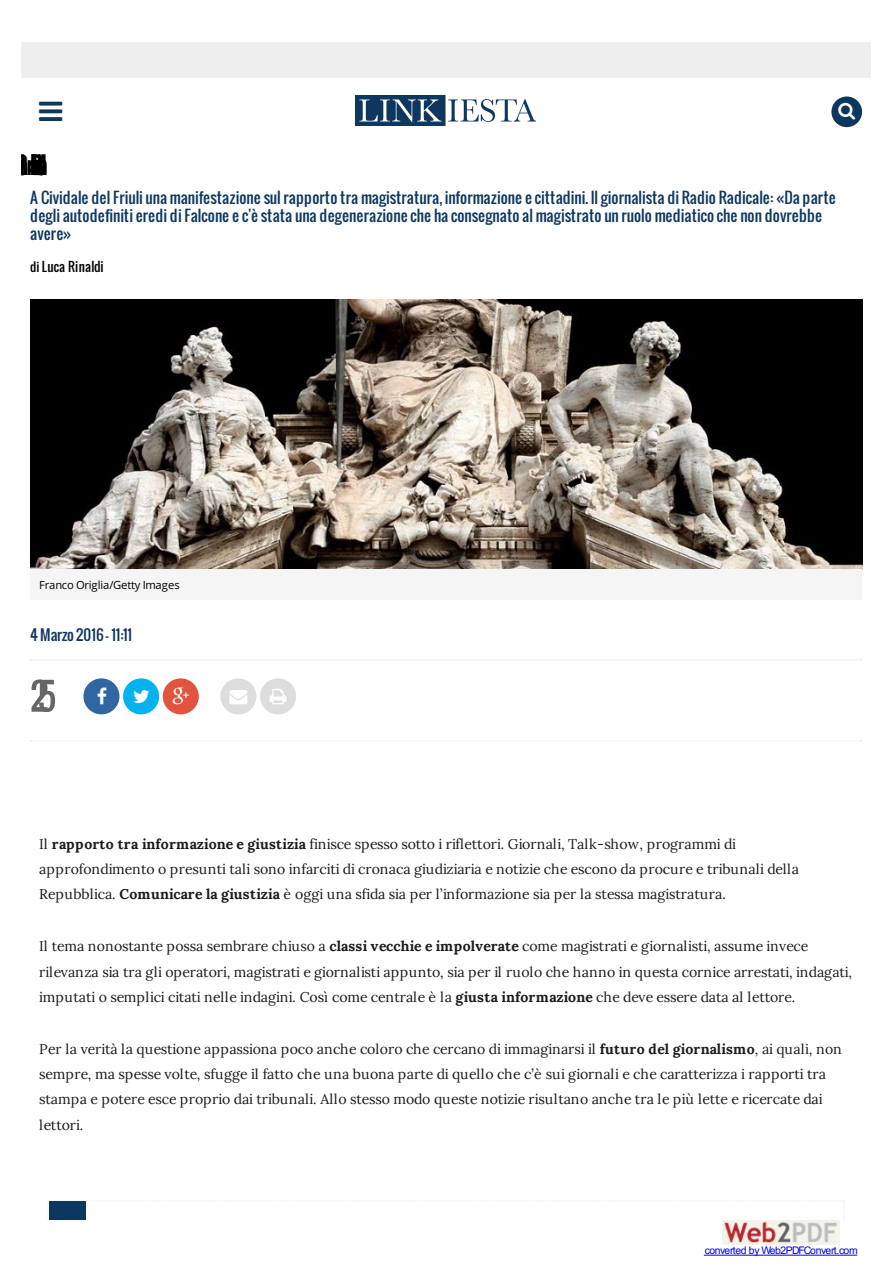
<style>
.page{position:relative;width:893px;height:1263px;background:#fff}
.page>*{position:absolute;margin:0;border:0;box-sizing:border-box;transform-origin:0 0}
.t1{font:54px "Oswald";color:#666}
.t2{font:35.1px "Oswald";letter-spacing:-.15em;color:#000}
.t3{font:22.5px/18px "Oswald";letter-spacing:.01em;color:#0e3760}
.t4{font:21.6px "Oswald";color:#0e3760}
.t5{font:18.9px "Oswald";letter-spacing:.015em;color:#000}
.t6{font:17.1px/25.2px "Lora";color:#1a1a1a}
.t7{font:15.3px "Open Sans";letter-spacing:-.005em;color:#000}
.t8{font:11.7px "Arial";letter-spacing:-.03em;color:#00e}
.s1{font-size:18px}
.s2{font-weight:700;font-size:18px}
</style>
<div class="page">
<div style="left:21px;top:42px;width:850px;height:1179px;background:#eee"></div>
<div style="left:21px;top:79px;width:850px;height:1142px;background:#fff"></div>
<img style="left:355px;top:96px;width:181px;height:29px">
<div style="left:831px;top:97px;width:31px;height:30px;background:#0e3760;border-radius:50%"></div>
<img style="left:30px;top:299px;width:832px;height:270px">
<div style="left:30px;top:569px;width:832px;height:31px;background:#f5f5f5"></div>
<svg style="left:30px;top:659px;width:832px;height:1px"></svg>
<svg style="left:31px;top:741px;width:830px;height:1px"></svg>
<div style="left:83px;top:678px;width:36px;height:36px;background:#3067a3;border-radius:50%"></div>
<div style="left:123px;top:678px;width:36px;height:36px;background:#03b3ee;border-radius:50%"></div>
<div style="left:163px;top:678px;width:36px;height:36px;background:#e15440;border-radius:50%"></div>
<div style="left:220px;top:678px;width:36px;height:36px;background:#ddd;border-radius:50%"></div>
<div style="left:260px;top:678px;width:36px;height:36px;background:#ddd;border-radius:50%"></div>
<svg style="left:48px;top:1201px;width:796px;height:19px"></svg>
<div style="left:49px;top:1202px;width:36px;height:19px;background:#0e3760"></div>
<div style="left:21px;top:1220px;width:850px;height:43px;background:#fff"></div>
<img style="left:722px;top:1220px;width:117px;height:25px">
<hr style="left:704px;top:1255px;width:152px;height:1px;background:#00e">
<h2 class="t2" style="left:-2px;top:147px;width:51px">sdarif B“tas n:MmBdriaso</h2>
<p class="t3" style="left:30px;top:188px;width:806px">ACividaledelFriuliuna manifestazionesul rapportotra magistratura,informazioneecittadini.IlgiornalistadiRadioRadicale:«Daparte degliautodefinitieredidiFalconeec'èstataunadegenerazionechehaconsegnatoalmagistratounruolo mediaticochenondovrebbe avere»</p>
<p class="t5" style="left:30px;top:257px;width:75px"><span class="s1">di</span>LucaRinaldi</p>
<p class="t7" style="left:39px;top:575px;width:142px">Franco Origlia/Getty Images</p>
<p class="t4" style="left:30px;top:623px;width:103px">4Marzo2016- 11:11</p>
<h1 class="t1" style="left:30px;top:668px;width:27px">25</h1>
<p class="t6" style="left:39px;top:831px;width:761px">Il <span class="s2">rapporto tra informazione e giustizia</span> finisce spesso sotto i riflettori. Giornali, Talk-show, programmi di approfondimento o presunti tali sono infarciti di cronaca giudiziaria e notizie che escono da procure e tribunali della<br>Repubblica. <span class="s2">Comunicare la giustizia</span> è oggi una sfida sia per l’informazione sia per la stessa magistratura.</p>
<p class="t6" style="left:39px;top:934px;width:814px">Il tema nonostante possa sembrare chiuso a <span class="s2">classi vecchie e impolverate</span> come magistrati e giornalisti, assume invece rilevanza sia tra gli operatori, magistrati e giornalisti appunto, sia per il ruolo che hanno in questa cornice arrestati, indagati, imputati o semplici citati nelle indagini. Così come centrale è la <span class="s2">giusta informazione</span> che deve essere data al lettore.</p>
<p class="t6" style="left:39px;top:1037px;width:804px">Per la verità la questione appassiona poco anche coloro che cercano di immaginarsi il <span class="s2">futuro del giornalismo</span>, ai quali, non sempre, ma spesse volte, sfugge il fatto che una buona parte di quello che c’è sui giornali e che caratterizza i rapporti tra stampa e potere esce proprio dai tribunali. Allo stesso modo queste notizie risultano anche tra le più lette e ricercate dai lettori.</p>
<p class="t8" style="left:704px;top:1246px;width:154px">converted by Web2PDFConvert.com</p>
</div>
